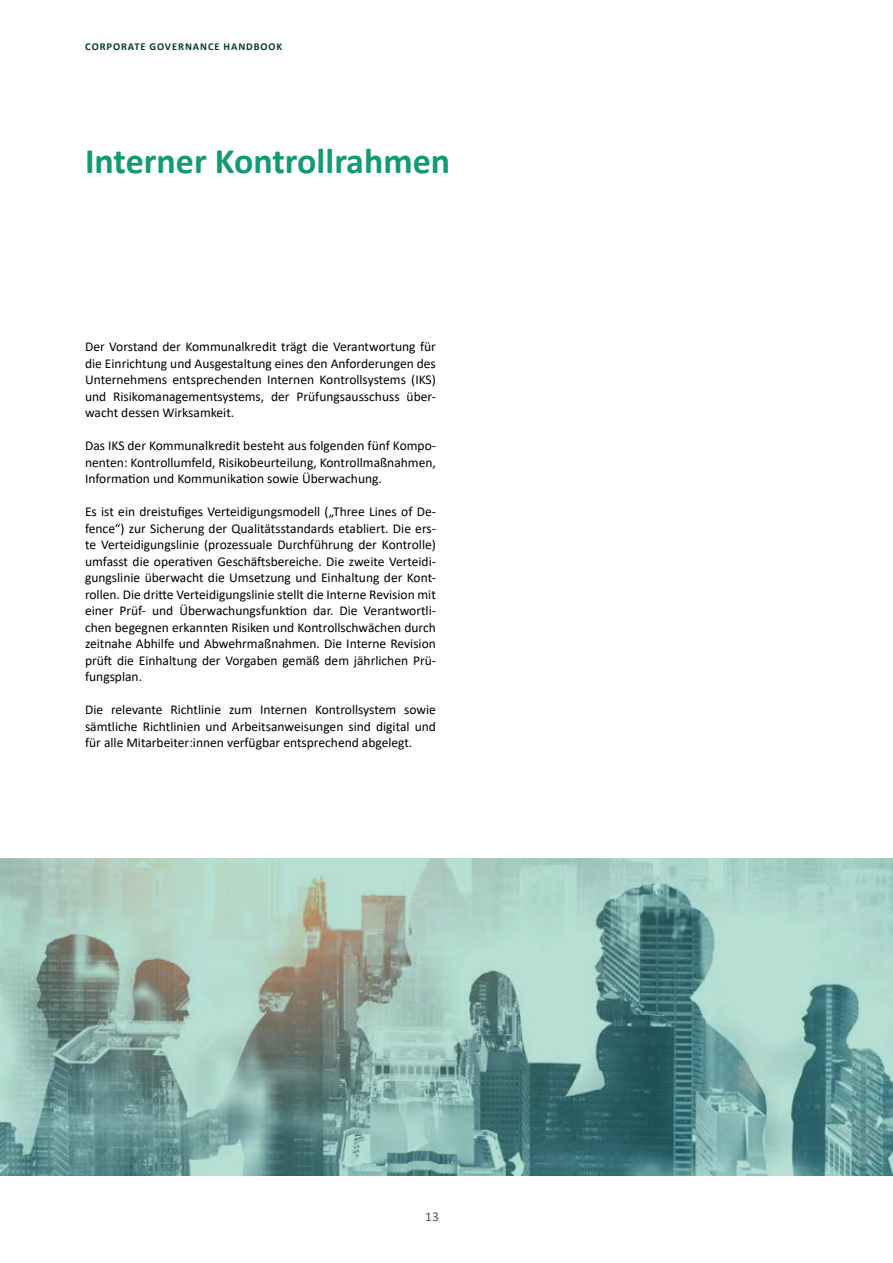
<style>
.page{position:relative;width:893px;height:1263px;background:#fff}
.page>*{position:absolute;margin:0;border:0;box-sizing:border-box;transform-origin:0 0}
.t1{font:700 36px "Calibri";color:#139a74}
.t2{font:13.5px/16.5px "Calibri";color:#000;text-align:justify}
.t3{font:13.5px "Calibri";color:#58595b}
.t4{font:700 10.5px "Calibri";letter-spacing:.09em;color:#043c2b}
</style>
<div class="page">
<img style="left:0;top:858px;width:893px;height:317px">
<p class="t4" style="left:85px;top:39px;width:199px">CORPORATE GOVERNANCE HANDBOOK</p>
<h1 class="t1" style="left:85px;top:136px;width:367px">Interner Kontrollrahmen</h1>
<p class="t2" style="left:85px;top:338px;width:352px">Der Vorstand der Kommunalkredit trägt die Verantwortung für die Einrichtung und Ausgestaltung eines den Anforderungen des Unternehmens entsprechenden Internen Kontrollsystems (IKS) und Risikomanagementsystems, der Prüfungsausschuss über&shy;wacht dessen Wirksamkeit.</p>
<p class="t2" style="left:85px;top:437px;width:352px">Das IKS der Kommunalkredit besteht aus folgenden fünf Kompo&shy;nenten: Kontrollumfeld, Risikobeurteilung, Kontrollmaßnahmen, Information und Kommunikation sowie Überwachung.</p>
<p class="t2" style="left:85px;top:503px;width:352px">Es ist ein dreistufiges Verteidigungsmodell („Three Lines of De&shy;fence“) zur Sicherung der Qualitätsstandards etabliert. Die ers&shy;te Verteidigungslinie (prozessuale Durchführung der Kontrolle) umfasst die operativen Geschäftsbereiche. Die zweite Verteidi&shy;gungslinie überwacht die Umsetzung und Einhaltung der Kont&shy;rollen. Die dritte Verteidigungslinie stellt die Interne Revision mit einer Prüf- und Überwachungsfunktion dar. Die Verantwortli&shy;chen begegnen erkannten Risiken und Kontrollschwächen durch zeitnahe Abhilfe und Abwehrmaßnahmen. Die Interne Revision prüft die Einhaltung der Vorgaben gemäß dem jährlichen Prü&shy;fungsplan.</p>
<p class="t2" style="left:85px;top:701px;width:352px">Die relevante Richtlinie zum Internen Kontrollsystem sowie sämtliche Richtlinien und Arbeitsanweisungen sind digital und für alle Mitarbeiter:innen verfügbar entsprechend abgelegt.</p>
<p class="t3" style="left:425px;top:1207px;width:15px">13</p>
</div>
